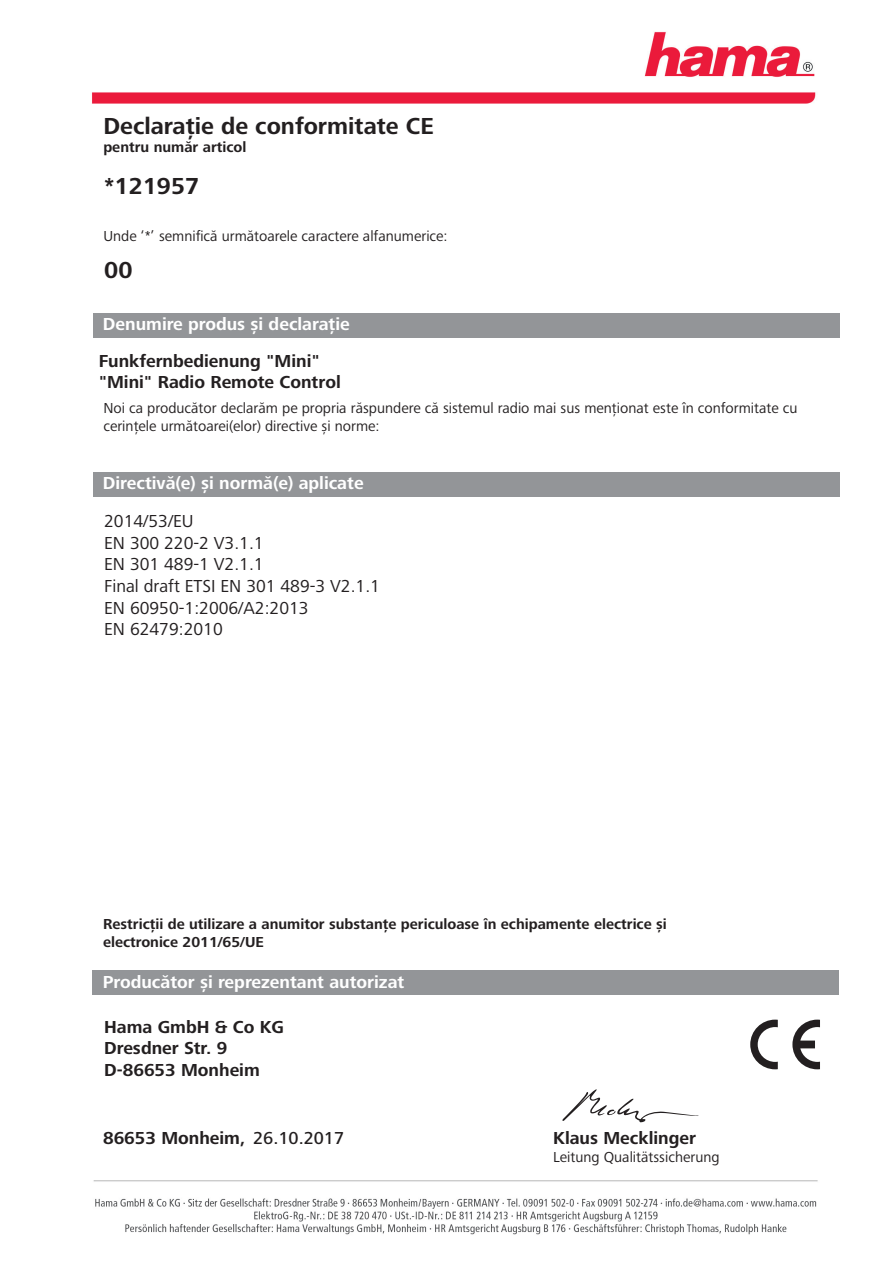
<style>
.page{position:relative;width:893px;height:1263px;background:#fff}
.page>*{position:absolute;margin:0;border:0;box-sizing:border-box;transform-origin:0 0}
.t1{font:700 24px "+AQKUBQ Frutiger Next LTW1 G";color:#231f20}
.t2{font:700 24px "+TFBJBY Frutiger Next LTW1 G";color:#231f20}
.t3{font:700 18px/21.6px "+AQKUBQ Frutiger Next LTW1 G";color:#231f20}
.t4{font:18px/21.6px "+PASRLL Frutiger Next LTW1 G";color:#231f20}
.t5{font:700 18px "+AQKUBQ Frutiger Next LTW1 G";color:#fff}
.t6{font:700 16.2px "+OVKMUM Arial";letter-spacing:.01em;color:#000001}
.t7{font:15px/18px "+PASRLL Frutiger Next LTW1 G";color:#231f20}
.t8{font:700 15px/18px "+AQKUBQ Frutiger Next LTW1 G";color:#231f20}
.s1{font-family:"+BFBPTY Frutiger Next LTW1 G";font-weight:500}
</style>
<div class="page">
<img style="left:92px;top:31px;width:724px;height:72px">
<img style="left:93px;top:1180px;width:725px;height:55px">
<div style="left:93px;top:313px;width:746px;height:25px;background:#939598"></div>
<div style="left:93px;top:472px;width:746px;height:25px;background:#939598"></div>
<div style="left:92px;top:970px;width:747px;height:25px;background:#939598"></div>
<svg style="left:750px;top:1020px;width:70px;height:49px"></svg>
<svg style="left:562px;top:1089px;width:137px;height:34px"></svg>
<h1 class="t1" style="left:103px;top:113px;width:332px">Declarație de conformitate CE</h1>
<p class="t8" style="left:103px;top:138px;width:144px">pentru număr articol</p>
<h1 class="t2" style="left:104px;top:177px;width:97px">*121957</h1>
<p class="t7" style="left:103px;top:227px;width:346px">Unde ‘*’ semnifică următoarele caractere alfanumerice:</p>
<h1 class="t2" style="left:104px;top:260px;width:30px">00</h1>
<p class="t5" style="left:103px;top:314px;width:248px">Denumire produs și declarație</p>
<p class="t3" style="left:99px;top:350px;width:243px">Funkfernbedienung "Mini" "Mini" Radio Remote Control</p>
<p class="t7" style="left:103px;top:399px;width:695px">Noi ca producător declarăm pe propria răspundere că sistemul radio mai sus menționat este în conformitate cu cerințele următoarei(elor) directive și norme:</p>
<p class="t5" style="left:103px;top:474px;width:262px">Directivă(e) și normă(e) aplicate</p>
<p class="t4" style="left:104px;top:511px;width:277px">2014/53/EU<br>EN 300 220-2 V3.1.1<br>EN 301 489-1 V2.1.1<br>Final draft ETSI EN 301 489-3 V2.1.1<br>EN 60950-1:2006/A2:2013<br>EN 62479:2010</p>
<p class="t8" style="left:103px;top:915px;width:565px">Restricții de utilizare a anumitor substanțe periculoase în echipamente electrice și electronice 2011/65/UE</p>
<p class="t5" style="left:103px;top:972px;width:303px">Producător și reprezentant autorizat</p>
<p class="t3" style="left:104px;top:1016px;width:181px">Hama GmbH &amp; Co KG<br>Dresdner Str. 9<br>D-86653 Monheim</p>
<p class="t3" style="left:103px;top:1128px;width:242px">86653 Monheim, <span class="s1">26.10.2017</span></p>
<p class="t3" style="left:553px;top:1128px;width:144px">Klaus Mecklinger</p>
<p class="t7" style="left:553px;top:1148px;width:168px">Leitung Qualitätssicherung</p>
<p class="t6" style="left:586px;top:1154px;width:215px">Leitung Qualitätssicherung</p>
</div>
